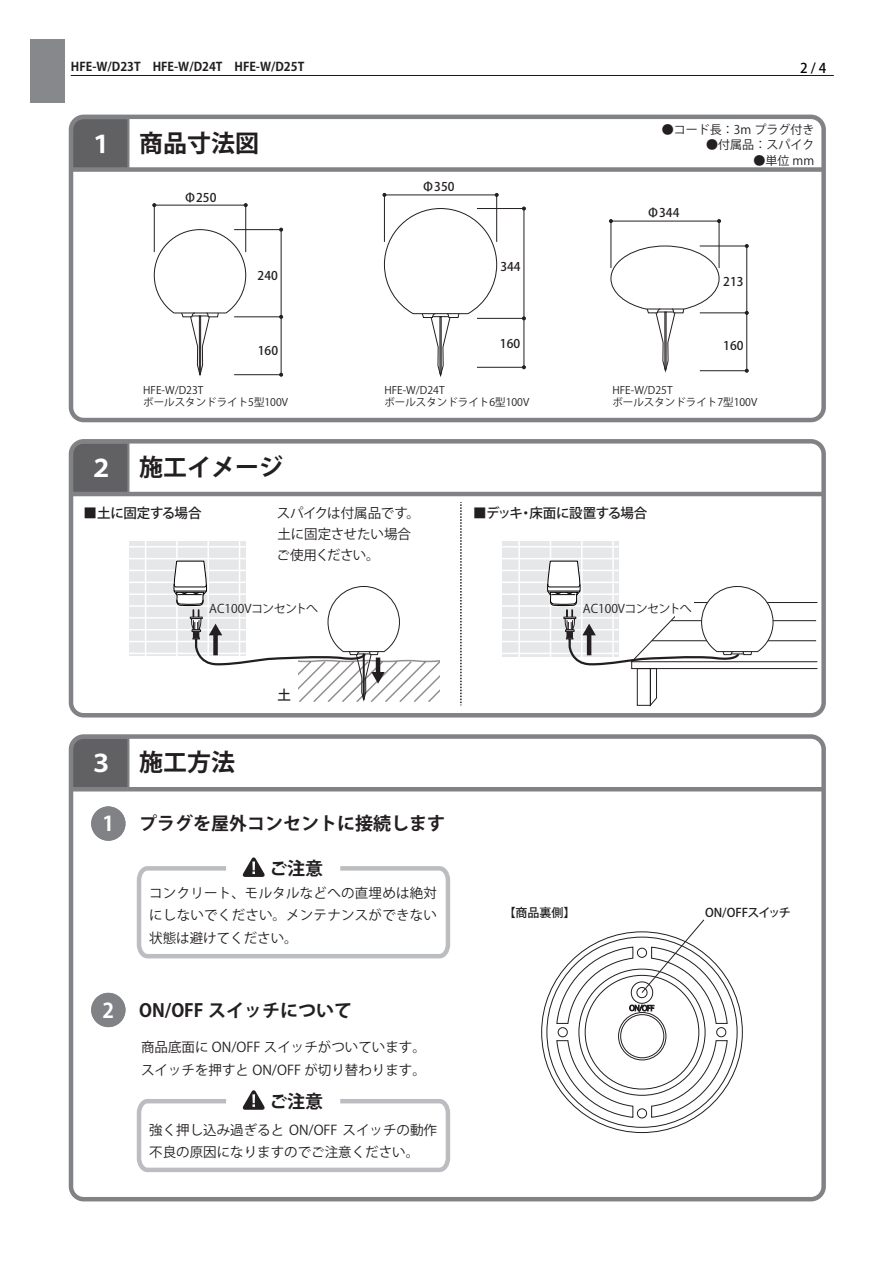
<style>
.page{position:relative;width:893px;height:1263px;background:#fff}
.page>*{position:absolute;margin:0;border:0;box-sizing:border-box;transform-origin:0 0}
.t1{font:700 24px "Koz Go Pro";color:#231f20}
.t2{font:700 20.25px "Koz Go Pro";color:#fff}
.t3{font:700 18px "Koz Go Pro";color:#231f20}
.t4{font:13.5px/22.5px "Koz Go Pro";color:#231f20}
.t5{font:500 13.5px "Koz Go Pro";letter-spacing:-.02em;color:#231f20}
.t6{font:500 13.5px "Koz Go Pro";color:#070304}
.t7{font:500 12px "Koz Go Pro";color:#231f20}
.t8{font:700 12px "Koz Go Pro";color:#231f20}
.t9{font:12px "Koz Go Pro";color:#231f20}
.t10{font:12px "Koz Go Pro";letter-spacing:-.04em;color:#231f20}
.t11{font:500 12px "Koz Go Pro";letter-spacing:-.06em;color:#231f20}
.t12{font:10.5px/12.6px "Koz Go Pro";color:#231f20}
.s1{color:#fff}
.s2{font-size:20.25px;color:#fff}
</style>
<div class="page">
<div style="left:129px;top:541px;width:116px;height:115px;background:#e6e7e9"></div>
<hr style="left:129px;top:546px;width:116px;height:1px;background:#fff">
<hr style="left:129px;top:558px;width:116px;height:1px;background:#fff">
<hr style="left:129px;top:570px;width:116px;height:1px;background:#fff">
<hr style="left:129px;top:582px;width:116px;height:1px;background:#fff">
<hr style="left:129px;top:593px;width:116px;height:2px;background:#fff">
<hr style="left:129px;top:605px;width:116px;height:2px;background:#fff">
<hr style="left:129px;top:617px;width:116px;height:2px;background:#fff">
<hr style="left:129px;top:629px;width:116px;height:1px;background:#fff">
<hr style="left:129px;top:641px;width:116px;height:1px;background:#fff">
<hr style="left:129px;top:653px;width:116px;height:1px;background:#fff">
<hr style="left:239px;top:541px;width:1px;height:115px;background:#fff">
<hr style="left:207px;top:541px;width:2px;height:115px;background:#fff">
<hr style="left:176px;top:541px;width:2px;height:115px;background:#fff">
<hr style="left:145px;top:541px;width:1px;height:115px;background:#fff">
<svg style="left:154px;top:229px;width:92px;height:148px"></svg>
<svg style="left:384px;top:208px;width:113px;height:169px"></svg>
<svg style="left:610px;top:245px;width:110px;height:128px"></svg>
<hr style="left:154px;top:205px;width:92px;height:1px;background:#231f20">
<hr style="left:154px;top:205px;width:1px;height:47px;background:#231f20">
<hr style="left:245px;top:205px;width:1px;height:47px;background:#231f20">
<svg style="left:152px;top:203px;width:4px;height:4px"></svg>
<hr style="left:384px;top:195px;width:113px;height:1px;background:#231f20">
<hr style="left:384px;top:195px;width:1px;height:47px;background:#231f20">
<hr style="left:496px;top:195px;width:1px;height:47px;background:#231f20">
<hr style="left:611px;top:221px;width:108px;height:1px;background:#231f20">
<hr style="left:611px;top:221px;width:1px;height:47px;background:#231f20">
<hr style="left:719px;top:221px;width:1px;height:47px;background:#231f20">
<svg style="left:609px;top:219px;width:4px;height:4px"></svg>
<svg style="left:717px;top:219px;width:4px;height:4px"></svg>
<hr style="left:281px;top:230px;width:1px;height:145px;background:#231f20">
<hr style="left:234px;top:229px;width:47px;height:1px;background:#231f20">
<hr style="left:234px;top:317px;width:47px;height:1px;background:#231f20">
<svg style="left:279px;top:315px;width:4px;height:4px"></svg>
<hr style="left:234px;top:374px;width:47px;height:1px;background:#231f20">
<hr style="left:524px;top:209px;width:1px;height:158px;background:#231f20">
<hr style="left:477px;top:208px;width:45px;height:1px;background:#231f20">
<hr style="left:477px;top:318px;width:47px;height:1px;background:#231f20">
<hr style="left:477px;top:367px;width:45px;height:1px;background:#231f20">
<svg style="left:522px;top:365px;width:4px;height:4px"></svg>
<hr style="left:746px;top:246px;width:1px;height:125px;background:#231f20">
<hr style="left:700px;top:246px;width:47px;height:1px;background:#231f20">
<hr style="left:700px;top:313px;width:47px;height:1px;background:#231f20">
<hr style="left:700px;top:370px;width:47px;height:1px;background:#231f20">
<div style="left:558px;top:1027px;width:9px;height:10px;border:1px solid #231f20;border-radius:50%"></div>
<div style="left:716px;top:1027px;width:10px;height:10px;border:1px solid #231f20;border-radius:50%"></div>
<div style="left:637px;top:1108px;width:10px;height:10px;border:1px solid #231f20;border-radius:50%"></div>
<div style="left:618px;top:1012px;width:48px;height:48px;border:1px solid #231f20;border-radius:50%"></div>
<div style="left:620px;top:1014px;width:44px;height:44px;border:1px solid #231f20;border-radius:50%"></div>
<svg style="left:556px;top:1040px;width:77px;height:78px"></svg>
<svg style="left:651px;top:1040px;width:77px;height:78px"></svg>
<svg style="left:556px;top:919px;width:172px;height:105px"></svg>
<div style="left:30px;top:39px;width:34px;height:64px;background:#86888b"></div>
<hr style="left:71px;top:75px;width:763px;height:1px;background:#211814">
<div style="left:74px;top:120px;width:56px;height:47px;background:#616164"></div>
<div style="left:69px;top:115px;width:757px;height:307px;border:4px solid #808285;border-radius:13px"></div>
<div style="left:71px;top:167px;width:752px;height:5px;background:#808285"></div>
<svg style="left:74px;top:444px;width:57px;height:48px"></svg>
<div style="left:69px;top:439px;width:757px;height:278px;border:4px solid #808285;border-radius:13px"></div>
<hr style="left:71px;top:492px;width:752px;height:4px;background:#808285">
<div style="left:74px;top:739px;width:56px;height:48px;background:#616164"></div>
<div style="left:69px;top:734px;width:757px;height:467px;border:4px solid #808285;border-radius:13px"></div>
<hr style="left:71px;top:787px;width:752px;height:4px;background:#808285">
<svg style="left:173px;top:561px;width:266px;height:141px"></svg>
<div style="left:502px;top:541px;width:117px;height:115px;background:#e6e7e9"></div>
<hr style="left:502px;top:546px;width:117px;height:1px;background:#fff">
<hr style="left:502px;top:558px;width:117px;height:1px;background:#fff">
<hr style="left:502px;top:570px;width:117px;height:1px;background:#fff">
<hr style="left:502px;top:582px;width:117px;height:1px;background:#fff">
<hr style="left:502px;top:593px;width:117px;height:2px;background:#fff">
<hr style="left:502px;top:605px;width:117px;height:2px;background:#fff">
<hr style="left:502px;top:617px;width:117px;height:2px;background:#fff">
<hr style="left:502px;top:629px;width:117px;height:1px;background:#fff">
<hr style="left:502px;top:641px;width:117px;height:1px;background:#fff">
<hr style="left:502px;top:653px;width:117px;height:1px;background:#fff">
<hr style="left:612px;top:541px;width:2px;height:115px;background:#fff">
<hr style="left:581px;top:541px;width:1px;height:115px;background:#fff">
<hr style="left:550px;top:541px;width:1px;height:115px;background:#fff">
<hr style="left:518px;top:541px;width:2px;height:115px;background:#fff">
<svg style="left:547px;top:561px;width:271px;height:145px"></svg>
<svg style="left:460px;top:502px;width:2px;height:203px"></svg>
<div style="left:92px;top:807px;width:32px;height:33px;background:#808285;border-radius:50%"></div>
<div style="left:91px;top:806px;width:34px;height:35px;border:2px solid #808285;border-radius:50%"></div>
<svg style="left:136px;top:857px;width:315px;height:102px"></svg>
<div style="left:92px;top:994px;width:32px;height:32px;background:#808285;border-radius:50%"></div>
<div style="left:91px;top:993px;width:34px;height:34px;border:2px solid #808285;border-radius:50%"></div>
<svg style="left:136px;top:1090px;width:315px;height:82px"></svg>
<p class="t8" style="left:71px;top:59px;width:235px">HFE-W/D23T　HFE-W/D24T　HFE-W/D25T</p>
<h1 class="t1" style="left:89px;top:127px;width:171px"><span class="s1">１</span> 商品寸法図</h1>
<p class="t7" style="left:184px;top:190px;width:34px">Φ250</p>
<p class="t7" style="left:258px;top:268px;width:22px">240</p>
<p class="t7" style="left:258px;top:343px;width:22px">160</p>
<p class="t7" style="left:422px;top:179px;width:34px">Φ350</p>
<p class="t6" style="left:800px;top:59px;width:28px">2 / 4</p>
<p class="t9" style="left:662px;top:121px;width:154px">●コード長：3m プラグ付き</p>
<p class="t9" style="left:706px;top:137px;width:109px">●付属品：スパイク</p>
<p class="t7" style="left:500px;top:259px;width:22px">344</p>
<p class="t7" style="left:647px;top:205px;width:34px">Φ344</p>
<p class="t9" style="left:754px;top:152px;width:62px">●単位 mm</p>
<p class="t7" style="left:723px;top:274px;width:22px">213</p>
<p class="t7" style="left:500px;top:336px;width:22px">160</p>
<p class="t7" style="left:723px;top:338px;width:22px">160</p>
<p class="t12" style="left:143px;top:384px;width:146px">HFE-W/D23T<br>ボールスタンドライト5型100V</p>
<p class="t12" style="left:384px;top:384px;width:146px">HFE-W/D24T<br>ボールスタンドライト6型100V</p>
<p class="t12" style="left:612px;top:384px;width:146px">HFE-W/D25T<br>ボールスタンドライト7型100V</p>
<h1 class="t1" style="left:89px;top:452px;width:195px"><span class="s1">２</span> 施工イメージ</h1>
<p class="t5" style="left:84px;top:504px;width:119px">■土に固定する場合</p>
<p class="t5" style="left:473px;top:504px;width:176px">■デッキ・床面に設置する場合</p>
<p class="t4" style="left:277px;top:503px;width:145px;line-height:21px">スパイクは付属品です。土に固定させたい場合ご使用ください。</p>
<p class="t10" style="left:209px;top:601px;width:111px">AC100Vコンセントへ</p>
<p class="t10" style="left:583px;top:601px;width:111px">AC100Vコンセントへ</p>
<h1 class="t1" style="left:89px;top:747px;width:147px"><span class="s1">３</span> 施工方法</h1>
<p class="t5" style="left:277px;top:686px;width:15px">土</p>
<h2 class="t2" style="left:103px;top:811px;width:13px">1</h2>
<h3 class="t3" style="left:139px;top:812px;width:308px">プラグを屋外コンセントに接続します</h3>
<h3 class="t3" style="left:269px;top:856px;width:55px">ご注意</h3>
<p class="t4" style="left:149px;top:882px;width:289px;text-align:justify">コンクリート、モルタルなどへの直埋めは絶対にしないでください。メンテナンスができない状態は避けてください。</p>
<h3 class="t3" style="left:103px;top:998px;width:251px"><span class="s2">12</span> ON/OFF スイッチについて</h3>
<p class="t4" style="left:141px;top:1036px;width:286px">商品底面に ON/OFF スイッチがついています。スイッチを押すと ON/OFF が切り替わります。</p>
<h3 class="t3" style="left:269px;top:1089px;width:55px">ご注意</h3>
<p class="t4" style="left:149px;top:1119px;width:289px">強く押し込み過ぎると ON/OFF スイッチの動作不良の原因になりますのでご注意ください。</p>
<p class="t7" style="left:504px;top:905px;width:73px">【商品裏側】</p>
<p class="t11" style="left:705px;top:905px;width:87px">ON/OFFスイッチ</p>
</div>
